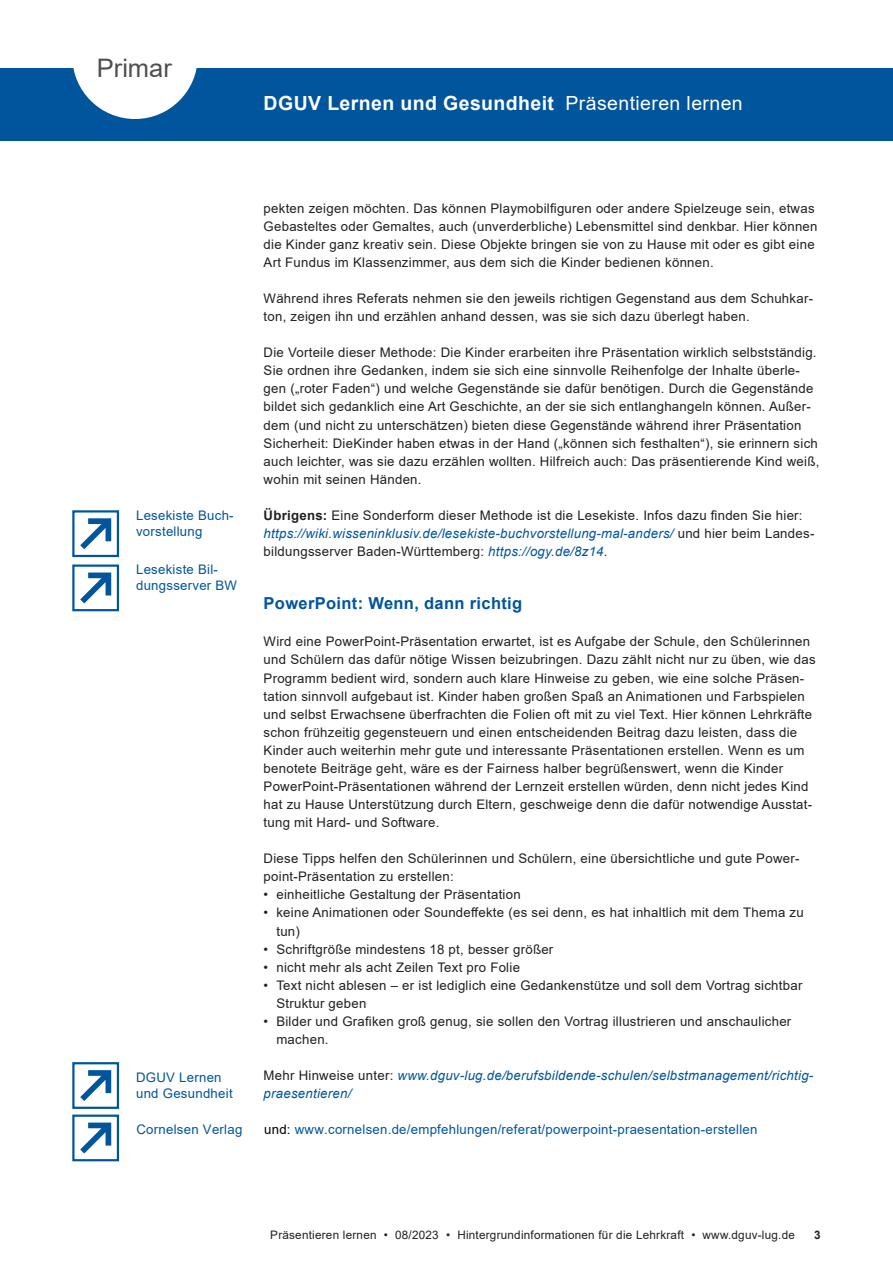
<style>
.page{position:relative;width:893px;height:1263px;background:#fff}
.page>*{position:absolute;margin:0;border:0;box-sizing:border-box;transform-origin:0 0}
.t1{font:25.5px "Arial";color:#4d4f51}
.t2{font:700 19.5px "Arial";letter-spacing:.02em;color:#fff}
.t3{font:19.5px "Arial";letter-spacing:.02em;color:#fff}
.t4{font:700 16.5px "Arial";letter-spacing:.02em;color:#01559c}
.t5{font:13.2px/18px "Arial";letter-spacing:.02em;color:#231f20}
.t6{font:13.2px/15.9px "Arial";letter-spacing:.02em;color:#01559c}
.t7{font:italic 13.2px/18px "Arial";letter-spacing:.02em;color:#01559c}
.t8{font:11.7px "Arial";letter-spacing:.02em;color:#231f20}
.t9{font:700 11.7px "Arial";color:#231f20}
.s1{font-weight:700}
.s2{font-style:italic;color:#01559c}
.s3{font-style:normal;color:#231f20}
.s4{color:#000}
</style>
<div class="page">
<div style="left:0;top:68px;width:893px;height:72px;background:#01559c"></div>
<svg style="left:73px;top:68px;width:124px;height:51px"></svg>
<div style="left:72px;top:1114px;width:47px;height:47px;border:2px solid #01559c"></div>
<svg style="left:80px;top:1122px;width:31px;height:31px"></svg>
<div style="left:72px;top:1062px;width:47px;height:47px;border:2px solid #01559c"></div>
<svg style="left:80px;top:1070px;width:31px;height:31px"></svg>
<div style="left:72px;top:510px;width:47px;height:47px;border:2px solid #01559c"></div>
<svg style="left:80px;top:518px;width:31px;height:31px"></svg>
<div style="left:72px;top:564px;width:47px;height:47px;border:2px solid #01559c"></div>
<svg style="left:80px;top:572px;width:31px;height:31px"></svg>
<h1 class="t1" style="left:97px;top:50px;width:77px">Primar</h1>
<h2 class="t2" style="left:264px;top:89px;width:292px">DGUV Lernen und Gesundheit</h2>
<h2 class="t3" style="left:566px;top:90px;width:179px">Präsentieren lernen</h2>
<p class="t6" style="left:136px;top:507px;width:99px">Lesekiste Buch&shy;vorstellung</p>
<p class="t6" style="left:136px;top:561px;width:102px">Lesekiste Bil&shy;dungsserver BW</p>
<p class="t6" style="left:136px;top:1069px;width:98px">DGUV Lernen und Gesundheit</p>
<p class="t5" style="left:264px;top:199px;width:555px">pekten zeigen möchten. Das können Playmobilfiguren oder andere Spielzeuge sein, etwas Gebasteltes oder Gemaltes, auch (unverderbliche) Lebensmittel sind denkbar. Hier können die Kinder ganz kreativ sein. Diese Objekte bringen sie von zu Hause mit oder es gibt eine Art Fundus im Klassenzimmer, aus dem sich die Kinder bedienen können.</p>
<p class="t5" style="left:264px;top:289px;width:551px">Während ihres Referats nehmen sie den jeweils richtigen Gegenstand aus dem Schuhkar&shy;ton, zeigen ihn und erzählen anhand dessen, was sie sich dazu überlegt haben.</p>
<p class="t5" style="left:264px;top:343px;width:557px">Die Vorteile dieser Methode: Die Kinder erarbeiten ihre Präsentation wirklich selbstständig.<br>Sie ordnen ihre Gedanken, indem sie sich eine sinnvolle Reihenfolge der Inhalte überle&shy;gen („roter Faden“) und welche Gegenstände sie dafür benötigen. Durch die Gegenstände bildet sich gedanklich eine Art Geschichte, an der sie sich entlanghangeln können. Außer&shy;dem (und nicht zu unterschätzen) bieten diese Gegenstände während ihrer Präsentation Sicherheit: DieKinder haben etwas in der Hand („können sich festhalten“), sie erinnern sich auch leichter, was sie dazu erzählen wollten. Hilfreich auch: Das präsentierende Kind weiß, wohin mit seinen Händen.</p>
<p class="t5" style="left:264px;top:506px;width:552px"><span class="s1">Übrigens:</span> Eine Sonderform dieser Methode ist die Lesekiste. Infos dazu finden Sie hier: <span class="s2">https://wiki.wisseninklusiv.de/lesekiste-buchvorstellung-mal-anders/</span> und hier beim Landes&shy;bildungsserver Baden-Württemberg: <span class="s2">https://ogy.de/8z14</span>.</p>
<p class="t4" style="left:264px;top:592px;width:260px">PowerPoint: Wenn, dann richtig</p>
<p class="t5" style="left:264px;top:633px;width:553px">Wird eine PowerPoint-Präsentation erwartet, ist es Aufgabe der Schule, den Schülerinnen und Schülern das dafür nötige Wissen beizubringen. Dazu zählt nicht nur zu üben, wie das Programm bedient wird, sondern auch klare Hinweise zu geben, wie eine solche Präsen&shy;tation sinnvoll aufgebaut ist. Kinder haben großen Spaß an Animationen und Farbspielen und selbst Erwachsene überfrachten die Folien oft mit zu viel Text. Hier können Lehrkräfte schon frühzeitig gegensteuern und einen entscheidenden Beitrag dazu leisten, dass die Kinder auch weiterhin mehr gute und interessante Präsentationen erstellen. Wenn es um benotete Beiträge geht, wäre es der Fairness halber begrüßenswert, wenn die Kinder PowerPoint-Präsentationen während der Lernzeit erstellen würden, denn nicht jedes Kind hat zu Hause Unterstützung durch Eltern, geschweige denn die dafür notwendige Ausstat&shy;tung mit Hard- und Software.</p>
<p class="t5" style="left:264px;top:849px;width:537px">Diese Tipps helfen den Schülerinnen und Schülern, eine übersichtliche und gute Power&shy;point-Präsentation zu erstellen:</p>
<p class="t5" style="left:264px;top:886px;width:259px">• einheitliche Gestaltung der Präsentation</p>
<p class="t5" style="left:276px;top:904px;width:529px;text-indent:-13px">• keine Animationen oder Soundeffekte (es sei denn, es hat inhaltlich mit dem Thema zu tun)</p>
<p class="t5" style="left:264px;top:940px;width:291px">• Schriftgröße mindestens 18 pt, besser größer</p>
<p class="t5" style="left:264px;top:958px;width:258px">• nicht mehr als acht Zeilen Text pro Folie</p>
<p class="t5" style="left:276px;top:976px;width:528px;text-indent:-13px">• Text nicht ablesen – er ist lediglich eine Gedankenstütze und soll dem Vortrag sichtbar<br>Struktur geben</p>
<p class="t5" style="left:276px;top:1012px;width:516px;text-indent:-13px">• Bilder und Grafiken groß genug, sie sollen den Vortrag illustrieren und anschaulicher machen.</p>
<p class="t7" style="left:264px;top:1067px;width:551px"><span class="s3">Mehr Hinweise unter:</span> www.dguv-lug.de/berufsbildende-schulen/selbstmanagement/richtig&shy;praesentieren/</p>
<p class="t6" style="left:136px;top:1121px;width:107px">Cornelsen Verlag</p>
<p class="t6" style="left:264px;top:1121px;width:495px"><span class="s4">und:</span> www.cornelsen.de/empfehlungen/referat/powerpoint-praesentation-erstellen</p>
<p class="t8" style="left:270px;top:1227px;width:526px">Präsentieren lernen • 08/2023 • Hintergrundinformationen für die Lehrkraft • www.dguv-lug.de</p>
<p class="t9" style="left:814px;top:1227px;width:8px">3</p>
</div>
